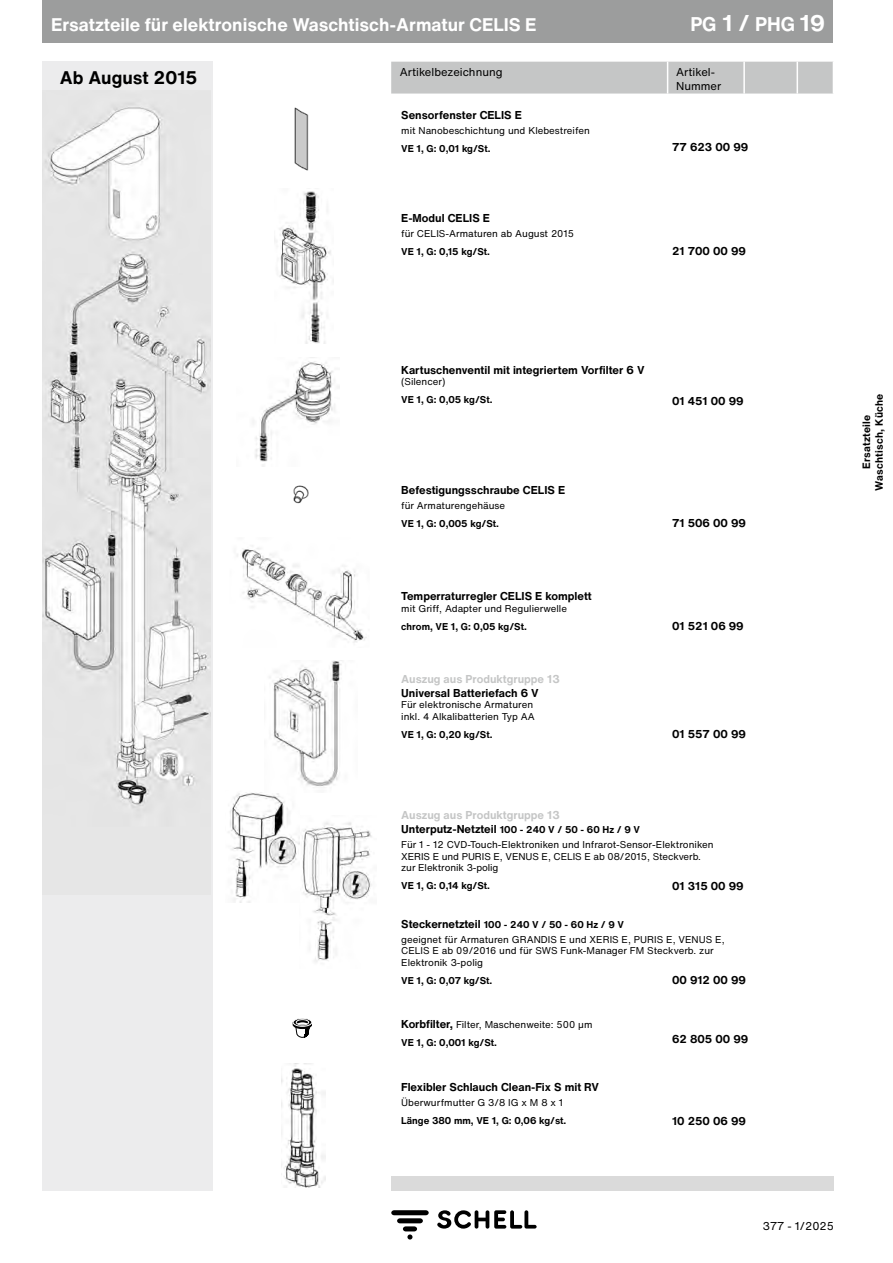
<style>
.page{position:relative;width:893px;height:1263px;background:#fff}
.page>*{position:absolute;margin:0;border:0;box-sizing:border-box;transform-origin:0 0}
.t1{font:700 19.5px "Helvetica Now Text";color:#fff}
.t2{font:700 18px "Helvetica Now Text";color:#fff}
.t3{font:700 18px "Helvetica Now Text";color:#000}
.t4{font:700 11.25px "Helvetica Now Text";color:#000}
.t5{font:700 11.25px "Helvetica Now Text";color:#c5c6c6}
.t6{font:11.25px/13.5px "Helvetica Now Text";color:#000}
.t7{font:700 10.5px/12.6px "Helvetica Now Text";letter-spacing:.02em;color:#000;text-align:center}
.t8{font:9.75px/11.7px "Helvetica Now Text";color:#000}
.t9{font:700 9.75px "Helvetica Now Text";color:#000}
.s1{font-size:22.5px}
.s2{font-weight:700;font-size:11.25px}
.s3{font-weight:700}
</style>
<div class="page">
<svg style="left:391px;top:1210px;width:38px;height:29px"></svg>
<svg style="left:437px;top:1210px;width:100px;height:19px"></svg>
<div style="left:43px;top:62px;width:170px;height:1129px;background:#ececed"></div>
<div style="left:391px;top:1176px;width:442px;height:15px;background:#dadada"></div>
<img style="left:43px;top:100px;width:168px;height:726px">
<img style="left:294px;top:107px;width:15px;height:64px">
<img style="left:253px;top:357px;width:86px;height:109px">
<img style="left:293px;top:485px;width:16px;height:19px">
<img style="left:237px;top:545px;width:130px;height:98px">
<img style="left:275px;top:191px;width:59px;height:152px">
<svg style="left:293px;top:1018px;width:19px;height:19px"></svg>
<img style="left:302px;top:822px;width:70px;height:140px">
<img style="left:228px;top:792px;width:71px;height:110px">
<img style="left:265px;top:660px;width:77px;height:133px">
<img style="left:281px;top:1064px;width:44px;height:123px">
<div style="left:43px;top:0;width:790px;height:43px;background:#9c9d9d"></div>
<div style="left:391px;top:62px;width:442px;height:32px;background:#c5c6c6"></div>
<hr style="left:667px;top:62px;width:1px;height:32px;background:#fff">
<hr style="left:796px;top:62px;width:2px;height:32px;background:#fff">
<hr style="left:743px;top:62px;width:2px;height:32px;background:#fff">
<h2 class="t2" style="left:51px;top:12px;width:487px">Ersatzteile für elektronische Waschtisch-Armatur CELIS E</h2>
<h1 class="t1" style="left:690px;top:11px;width:136px">PG <span class="s1">1 /</span> PHG <span class="s1">19</span></h1>
<p class="t6" style="left:400px;top:66px;width:104px">Artikelbezeichnung</p>
<p class="t6" style="left:676px;top:66px;width:47px">Artikel-<br>Nummer</p>
<h2 class="t3" style="left:60px;top:65px;width:139px">Ab August 2015</h2>
<p class="t4" style="left:401px;top:107px;width:122px">Sensorfenster CELIS E</p>
<p class="t8" style="left:401px;top:124px;width:190px">mit Nanobeschichtung und Klebestreifen</p>
<p class="t9" style="left:401px;top:141px;width:91px">VE 1, G: 0,01 kg/St.</p>
<p class="t4" style="left:672px;top:139px;width:78px">77 623 00 99</p>
<p class="t4" style="left:401px;top:210px;width:90px">E-Modul CELIS E</p>
<p class="t8" style="left:401px;top:228px;width:174px">für CELIS-Armaturen ab August 2015</p>
<p class="t9" style="left:401px;top:245px;width:90px">VE 1, G: 0,15 kg/St.</p>
<p class="t4" style="left:672px;top:243px;width:75px">21 700 00 99</p>
<p class="t4" style="left:401px;top:362px;width:245px">Kartuschenventil mit integriertem Vorfilter 6 V</p>
<p class="t8" style="left:401px;top:376px;width:46px">(Silencer)</p>
<p class="t9" style="left:401px;top:393px;width:93px">VE 1, G: 0,05 kg/St.</p>
<p class="t4" style="left:672px;top:393px;width:73px">01 451 00 99</p>
<p class="t4" style="left:401px;top:482px;width:165px">Befestigungsschraube CELIS E</p>
<p class="t8" style="left:401px;top:500px;width:105px">für Armaturengehäuse</p>
<p class="t9" style="left:401px;top:517px;width:99px">VE 1, G: 0,005 kg/St.</p>
<p class="t4" style="left:672px;top:515px;width:75px">71 506 00 99</p>
<p class="t4" style="left:401px;top:589px;width:192px">Temperraturregler CELIS E komplett</p>
<p class="t8" style="left:401px;top:603px;width:167px">mit Griff, Adapter und Regulierwelle</p>
<p class="t9" style="left:401px;top:620px;width:127px">chrom, VE 1, G: 0,05 kg/St.</p>
<p class="t4" style="left:672px;top:619px;width:73px">01 521 06 99</p>
<p class="t5" style="left:401px;top:672px;width:160px">Auszug aus Produktgruppe 13</p>
<p class="t4" style="left:401px;top:685px;width:139px">Universal Batteriefach 6 V</p>
<p class="t8" style="left:401px;top:699px;width:135px">Für elektronische Armaturen inkl. 4 Alkalibatterien Typ AA</p>
<p class="t9" style="left:401px;top:728px;width:93px">VE 1, G: 0,20 kg/St.</p>
<p class="t4" style="left:672px;top:726px;width:75px">01 557 00 99</p>
<p class="t5" style="left:401px;top:808px;width:160px">Auszug aus Produktgruppe 13</p>
<p class="t8" style="left:401px;top:822px;width:314px;line-height:15px"><span class="s2">Unterputz-Netzteil</span> <span class="s3">100 - 240 V / 50 - 60 Hz / 9 V<br></span>Für 1 - 12 CVD-Touch-Elektroniken und Infrarot-Sensor-Elektroniken</p>
<p class="t8" style="left:401px;top:850px;width:301px">XERIS E und PURIS E, VENUS E, CELIS E ab 08/2015, Steckverb. zur Elektronik 3-polig</p>
<p class="t9" style="left:401px;top:879px;width:90px">VE 1, G: 0,14 kg/St.</p>
<p class="t4" style="left:672px;top:878px;width:73px">01 315 00 99</p>
<p class="t8" style="left:401px;top:917px;width:325px;line-height:15px"><span class="s2">Steckernetzteil</span> <span class="s3">100 - 240 V / 50 - 60 Hz / 9 V<br></span>geeignet für Armaturen GRANDIS E und XERIS E, PURIS E, VENUS E,</p>
<p class="t8" style="left:401px;top:945px;width:314px">CELIS E ab 09/2016 und für SWS Funk-Manager FM Steckverb. zur<br>Elektronik 3-polig</p>
<p class="t9" style="left:401px;top:974px;width:93px">VE 1, G: 0,07 kg/St.</p>
<p class="t4" style="left:672px;top:973px;width:75px">00 912 00 99</p>
<p class="t8" style="left:401px;top:1015px;width:193px;line-height:18px"><span class="s2">Korbfilter,</span> Filter, Maschenweite: 500 µm<br><span class="s3">VE 1, G: 0,001 kg/St.</span></p>
<p class="t4" style="left:401px;top:1080px;width:199px">Flexibler Schlauch Clean-Fix S mit RV</p>
<p class="t8" style="left:401px;top:1097px;width:164px">Überwurfmutter G 3/8 IG x M 8 x 1</p>
<p class="t9" style="left:401px;top:1114px;width:167px">Länge 380 mm, VE 1, G: 0,06 kg/st.</p>
<p class="t4" style="left:672px;top:1031px;width:78px">62 805 00 99</p>
<p class="t4" style="left:672px;top:1113px;width:75px">10 250 06 99</p>
<p class="t7" style="left:860px;top:491px;width:99px;rotate:-90deg">Ersatzteile<br>Waschtisch, Küche</p>
<p class="t6" style="left:763px;top:1219px;width:73px">377 - 1/2025</p>
</div>
